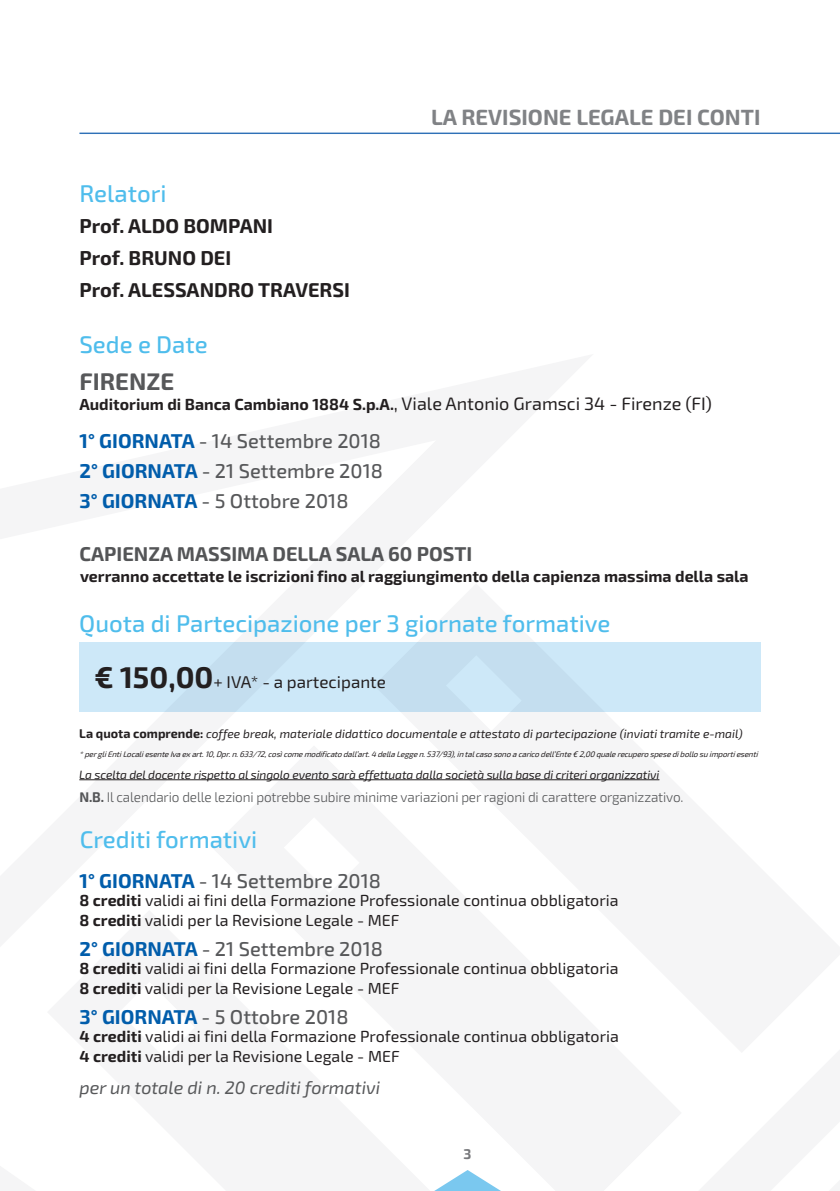
<style>
.page{position:relative;width:840px;height:1191px;background:#fff}
.page>*{position:absolute;margin:0;border:0;box-sizing:border-box;transform-origin:0 0}
.t1{font:500 24px "Exo 2";color:#4fbdec}
.t2{font:700 24px "Exo 2";color:#57585a}
.t3{font:700 22px "Exo 2";color:#808285}
.t4{font:500 20px "Exo 2";color:#57585a}
.t5{font:700 20px "Exo 2";color:#231f20}
.t6{font:700 20px "Exo 2";color:#545557}
.t7{font:italic 18px "Exo 2";color:#57585a}
.t8{font:17px "Exo 2";color:#231f20}
.t9{font:16px "Exo 2";color:#231f20}
.t10{font:700 16px "Exo 2";color:#231f20}
.t11{font:700 14.2px "Exo 2";color:#77787b}
.t12{font:300 14px "Exo 2";letter-spacing:-.01em;color:#545557}
.t13{font:italic 12px "Exo 2";letter-spacing:-.01em;color:#231f20}
.t14{font:italic 8px "Exo 2";color:#231f20}
.s1{font-weight:400;font-size:18px}
.s2{font-weight:700;color:#015dab}
.s3{font-weight:700;font-size:30px}
.s4{font-weight:700;font-style:normal;font-size:12.6px}
.s5{font-weight:700}
</style>
<div class="page">
<svg style="left:434px;top:1170px;width:66px;height:21px"></svg>
<hr style="left:79px;top:133px;width:760px;height:1px;background:#2f71b7">
<div style="left:79px;top:642px;width:681px;height:69px;background:#cde8f8"></div>
<hr style="left:79px;top:779px;width:580px;height:1px;background:#231f20">
<p class="t1" style="left:79px;top:180px;width:88px">Relatori</p>
<p class="t5" style="left:79px;top:214px;width:195px">Prof. ALDO BOMPANI</p>
<p class="t5" style="left:79px;top:246px;width:153px">Prof. BRUNO DEI</p>
<p class="t5" style="left:79px;top:278px;width:272px">Prof. ALESSANDRO TRAVERSI</p>
<p class="t1" style="left:79px;top:330px;width:130px">Sede e Date</p>
<p class="t3" style="left:431px;top:104px;width:331px">LA REVISIONE LEGALE DEI CONTI</p>
<p class="t2" style="left:79px;top:367px;width:96px">FIRENZE</p>
<p class="t10" style="left:79px;top:394px;width:633px">Auditorium di Banca Cambiano 1884 S.p.A.<span class="s1">, Viale Antonio Gramsci 34 - Firenze (FI)</span></p>
<p class="t4" style="left:79px;top:429px;width:303px"><span class="s2">1° GIORNATA</span> - 14 Settembre 2018</p>
<p class="t4" style="left:79px;top:459px;width:305px"><span class="s2">2° GIORNATA</span> - 21 Settembre 2018</p>
<p class="t4" style="left:79px;top:489px;width:270px"><span class="s2">3° GIORNATA</span> - 5 Ottobre 2018</p>
<p class="t6" style="left:79px;top:542px;width:394px">CAPIENZA MASSIMA DELLA SALA 60 POSTI</p>
<p class="t10" style="left:80px;top:567px;width:669px">verranno accettate le iscrizioni fino al raggiungimento della capienza massima della sala</p>
<p class="t1" style="left:79px;top:609px;width:532px">Quota di Partecipazione per 3 giornate formative</p>
<p class="t8" style="left:94px;top:671px;width:293px"><span class="s3">€ 150,00</span>+ IVA* - a partecipante</p>
<p class="t13" style="left:79px;top:726px;width:664px"><span class="s4">La quota comprende:</span> coffee break, materiale didattico documentale e attestato di partecipazione (inviati tramite e-mail)</p>
<p class="t14" style="left:79px;top:749px;width:682px">*pergliEntiLocaliesenteIvaexart.10,Dpr.n.633/72,cosìcomemodificatodall’art.4dellaLeggen.537/93),intalcasosonoacaricodell’Ente€2,00qualerecuperospesedibollosuimportiesenti</p>
<p class="t13" style="left:79px;top:767px;width:581px">La scelta del docente rispetto al singolo evento sarà effettuata dalla società sulla base di criteri organizzativi</p>
<p class="t12" style="left:79px;top:788px;width:605px"><span class="s5">N.B.</span> Il calendario delle lezioni potrebbe subire minime variazioni per ragioni di carattere organizzativo.</p>
<p class="t1" style="left:80px;top:825px;width:179px">Crediti formativi</p>
<p class="t4" style="left:79px;top:869px;width:303px"><span class="s2">1° GIORNATA</span> - 14 Settembre 2018</p>
<p class="t9" style="left:79px;top:890px;width:540px"><span class="s5">8 crediti</span> validi ai fini della Formazione Professionale continua obbligatoria</p>
<p class="t9" style="left:79px;top:910px;width:321px"><span class="s5">8 crediti</span> validi per la Revisione Legale - MEF</p>
<p class="t4" style="left:79px;top:937px;width:305px"><span class="s2">2° GIORNATA</span> - 21 Settembre 2018</p>
<p class="t9" style="left:79px;top:958px;width:540px"><span class="s5">8 crediti</span> validi ai fini della Formazione Professionale continua obbligatoria</p>
<p class="t9" style="left:79px;top:978px;width:321px"><span class="s5">8 crediti</span> validi per la Revisione Legale - MEF</p>
<p class="t4" style="left:79px;top:1005px;width:270px"><span class="s2">3° GIORNATA</span> - 5 Ottobre 2018</p>
<p class="t9" style="left:79px;top:1026px;width:540px"><span class="s5">4 crediti</span> validi ai fini della Formazione Professionale continua obbligatoria</p>
<p class="t9" style="left:79px;top:1046px;width:321px"><span class="s5">4 crediti</span> validi per la Revisione Legale - MEF</p>
<p class="t7" style="left:79px;top:1077px;width:302px">per un totale di n. 20 crediti formativi</p>
<p class="t11" style="left:463px;top:1145px;width:9px">3</p>
</div>
